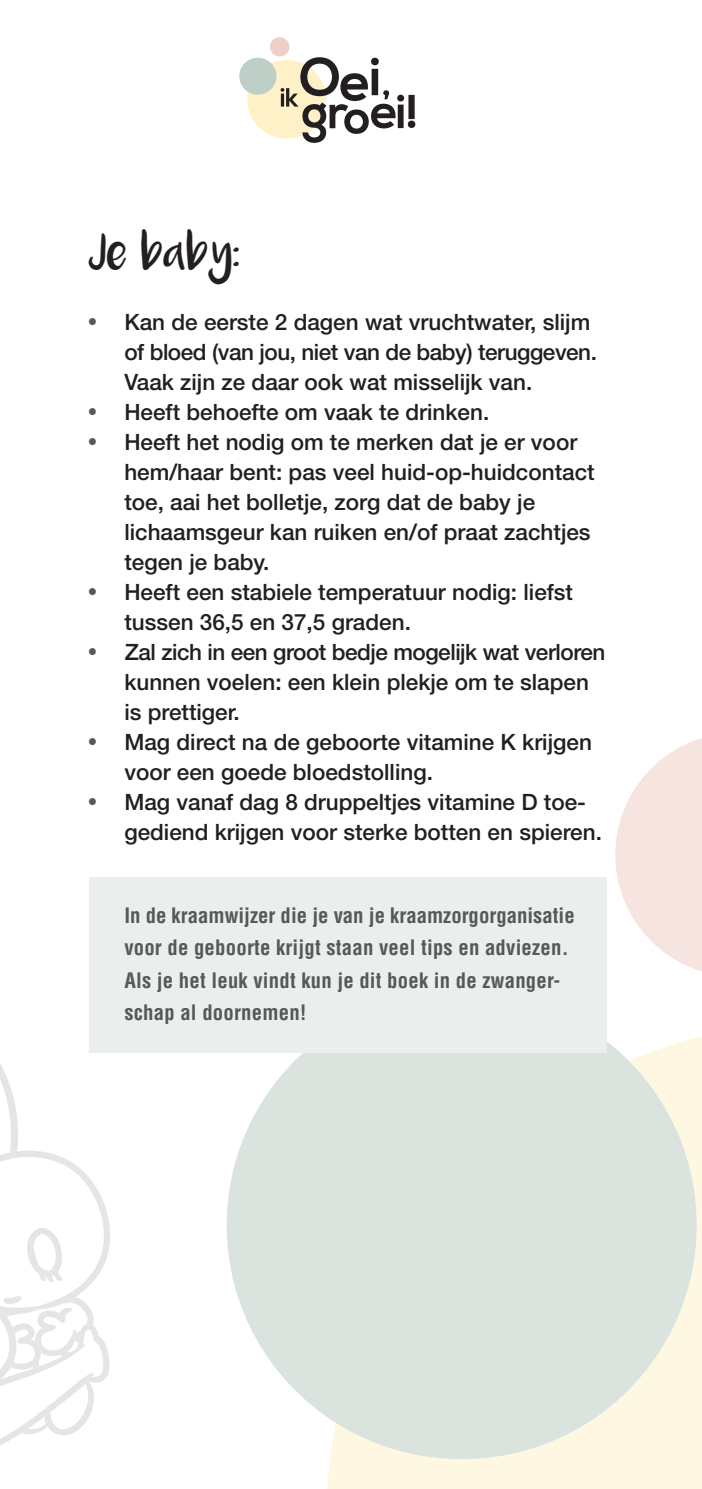
<style>
.page{position:relative;width:702px;height:1489px;background:#fff}
.page>*{position:absolute;margin:0;border:0;box-sizing:border-box;transform-origin:0 0}
.t1{font:27.5px "Luna";color:#231f20}
.t2{font:500 22.5px/30px "Helvetica Neue";color:#231f20}
.t3{font:700 condensed 20.75px/32.5px "Helvetica";letter-spacing:.01em;color:#57585a}
.s1{font-family:"Helvetica";font-weight:400;font-stretch:condensed;color:#57585a}
</style>
<div class="page">
<div style="left:327px;top:1036px;width:375px;height:452px;background:#fef7e1"></div>
<svg style="left:227px;top:991px;width:469px;height:467px;background:#e1e7e2"></svg>
<svg style="left:615px;top:738px;width:87px;height:233px"></svg>
<div style="left:89px;top:877px;width:517px;height:175px;background:#eaefed"></div>
<div style="left:247px;top:60px;width:79px;height:79px;background:#fef1c8;border-radius:50%"></div>
<svg style="left:280px;top:57px;width:135px;height:86px"></svg>
<div style="left:239px;top:58px;width:37px;height:37px;background:#becfc8;border-radius:50%"></div>
<div style="left:270px;top:37px;width:19px;height:20px;background:#efcfc8;border-radius:50%"></div>
<svg style="left:0;top:1064px;width:110px;height:381px"></svg>
<p class="t1" style="left:89px;top:244px;width:153px">Je baby:</p>
<p class="t2" style="left:124px;top:307px;width:474px;text-indent:-35px"><span class="s1">•</span> Kan de eerste 2 dagen wat vruchtwater, slijm of bloed (van jou, niet van de baby) teruggeven.<br>Vaak zijn ze daar ook wat misselijk van.</p>
<p class="t2" style="left:89px;top:397px;width:402px"><span class="s1">•</span> Heeft behoefte om vaak te drinken.</p>
<p class="t2" style="left:124px;top:427px;width:472px;text-indent:-35px"><span class="s1">•</span> Heeft het nodig om te merken dat je er voor hem/haar bent: pas veel huid-op-huidcontact toe, aai het bolletje, zorg dat de baby je lichaamsgeur kan ruiken en/of praat zachtjes tegen je baby.</p>
<p class="t2" style="left:124px;top:577px;width:450px;text-indent:-35px"><span class="s1">•</span> Heeft een stabiele temperatuur nodig: liefst tussen 36,5 en 37,5 graden.</p>
<p class="t2" style="left:124px;top:637px;width:482px;text-indent:-35px"><span class="s1">•</span> Zal zich in een groot bedje mogelijk wat verloren kunnen voelen: een klein plekje om te slapen is prettiger.</p>
<p class="t2" style="left:124px;top:727px;width:469px;text-indent:-35px"><span class="s1">•</span> Mag direct na de geboorte vitamine K krijgen voor een goede bloedstolling.</p>
<p class="t2" style="left:124px;top:787px;width:479px;text-indent:-35px"><span class="s1">•</span> Mag vanaf dag 8 druppeltjes vitamine D toe&shy;gediend krijgen voor sterke botten en spieren.</p>
<p class="t3" style="left:124px;top:898px;width:452px">In de kraamwijzer die je van je kraamzorgorganisatie voor de geboorte krijgt staan veel tips en adviezen.<br>Als je het leuk vindt kun je dit boek in de zwanger&shy;schap al doornemen!</p>
</div>
